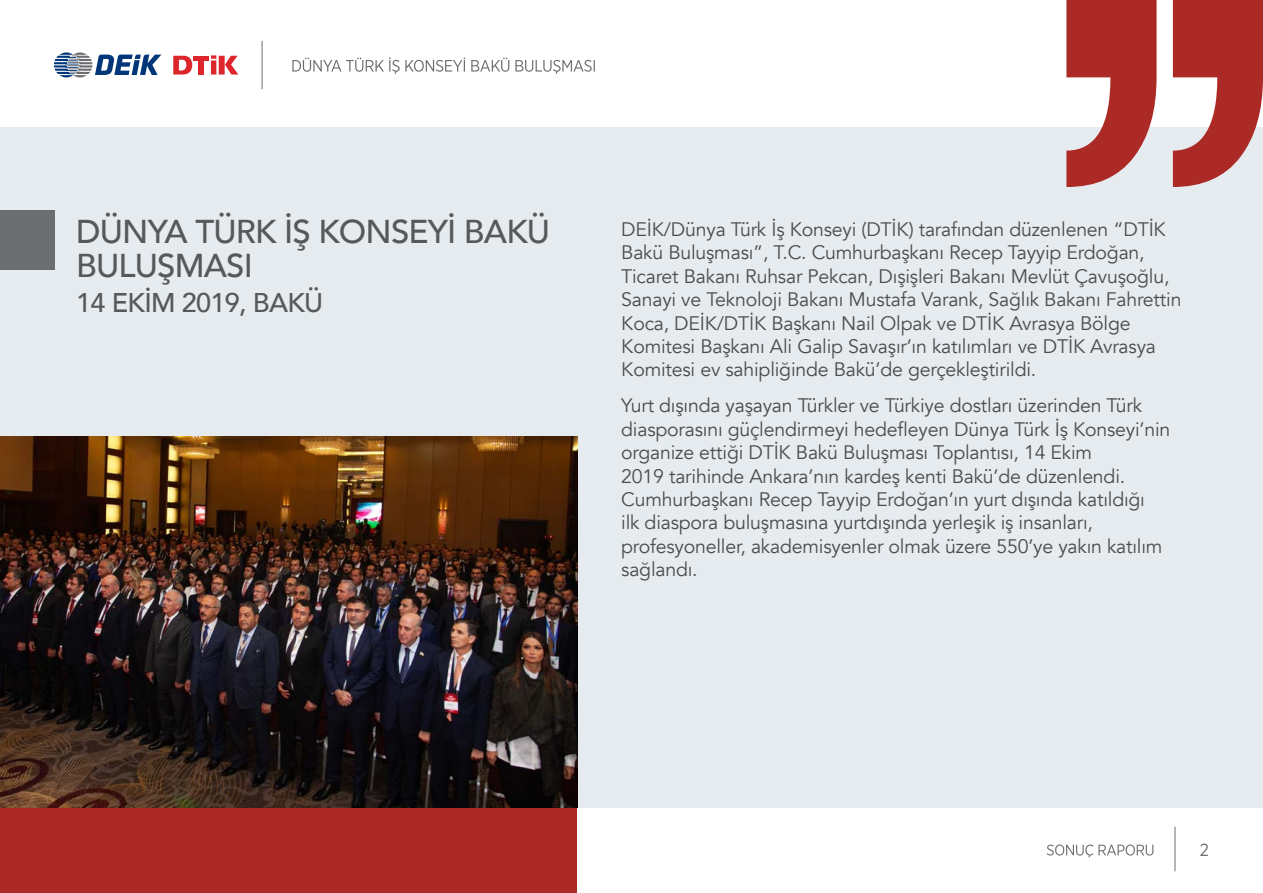
<style>
.page{position:relative;width:1263px;height:893px;background:#fff}
.page>*{position:absolute;margin:0;border:0;box-sizing:border-box;transform-origin:0 0}
.t1{font:500 33px/34.5px "Avenir";letter-spacing:-.025em;color:#57585a}
.t2{font:500 27px "Avenir";letter-spacing:-.025em;color:#57585a}
.t3{font:19.5px/23.4px "Avenir";letter-spacing:-.01em;color:#4b4c4d}
.t4{font:17.55px "Gotham Narrow";color:#6c6d70}
</style>
<div class="page">
<div style="left:0;top:808px;width:577px;height:85px;background:#ab2a25"></div>
<div style="left:0;top:128px;width:1263px;height:680px;background:#e6ebef"></div>
<svg style="left:54px;top:52px;width:107px;height:25px"></svg>
<svg style="left:292px;top:58px;width:303px;height:16px"></svg>
<svg style="left:1047px;top:844px;width:106px;height:14px"></svg>
<hr style="left:1175px;top:827px;width:1px;height:44px;background:#6c6d70">
<svg style="left:1066px;top:0;width:197px;height:187px"></svg>
<hr style="left:262px;top:41px;width:1px;height:48px;background:#6c6d70">
<hr style="left:193px;top:56px;width:15px;height:4px;background:#dc262b">
<div style="left:198px;top:58px;width:5px;height:17px;background:#dc262b"></div>
<svg style="left:173px;top:56px;width:19px;height:19px"></svg>
<svg style="left:211px;top:55px;width:27px;height:20px"></svg>
<div style="left:0;top:210px;width:54px;height:59px;background:#6c6d70"></div>
<img style="left:0;top:437px;width:577px;height:371px">
<p class="t1" style="left:76px;top:212px;width:475px">DÜNYA TÜRK İŞ KONSEYİ BAKÜ<br>BULUŞMASI</p>
<p class="t2" style="left:76px;top:279px;width:249px">14 EKIM 2019, BAKÜ</p>
<p class="t3" style="left:621px;top:218px;width:562px">DEİK/Dünya Türk İş Konseyi (DTİK) tarafından düzenlenen “DTİK Bakü Buluşması”, T.C. Cumhurbaşkanı Recep Tayyip Erdoğan, Ticaret Bakanı Ruhsar Pekcan, Dışişleri Bakanı Mevlüt Çavuşoğlu, Sanayi ve Teknoloji Bakanı Mustafa Varank, Sağlık Bakanı Fahrettin Koca, DEİK/DTİK Başkanı Nail Olpak ve DTİK Avrasya Bölge Komitesi Başkanı Ali Galip Savaşır’ın katılımları ve DTİK Avrasya Komitesi ev sahipliğinde Bakü’de gerçekleştirildi.</p>
<p class="t3" style="left:621px;top:394px;width:551px">Yurt dışında yaşayan Türkler ve Türkiye dostları üzerinden Türk diasporasını güçlendirmeyi hedefleyen Dünya Türk İş Konseyi’nin organize ettiği DTİK Bakü Buluşması Toplantısı, 14 Ekim<br>2019 tarihinde Ankara’nın kardeş kenti Bakü’de düzenlendi.<br>Cumhurbaşkanı Recep Tayyip Erdoğan’ın yurt dışında katıldığı<br>ilk diaspora buluşmasına yurtdışında yerleşik iş insanları, profesyoneller, akademisyenler olmak üzere 550’ye yakın katılım sağlandı.</p>
<p class="t4" style="left:1200px;top:839px;width:11px">2</p>
</div>
